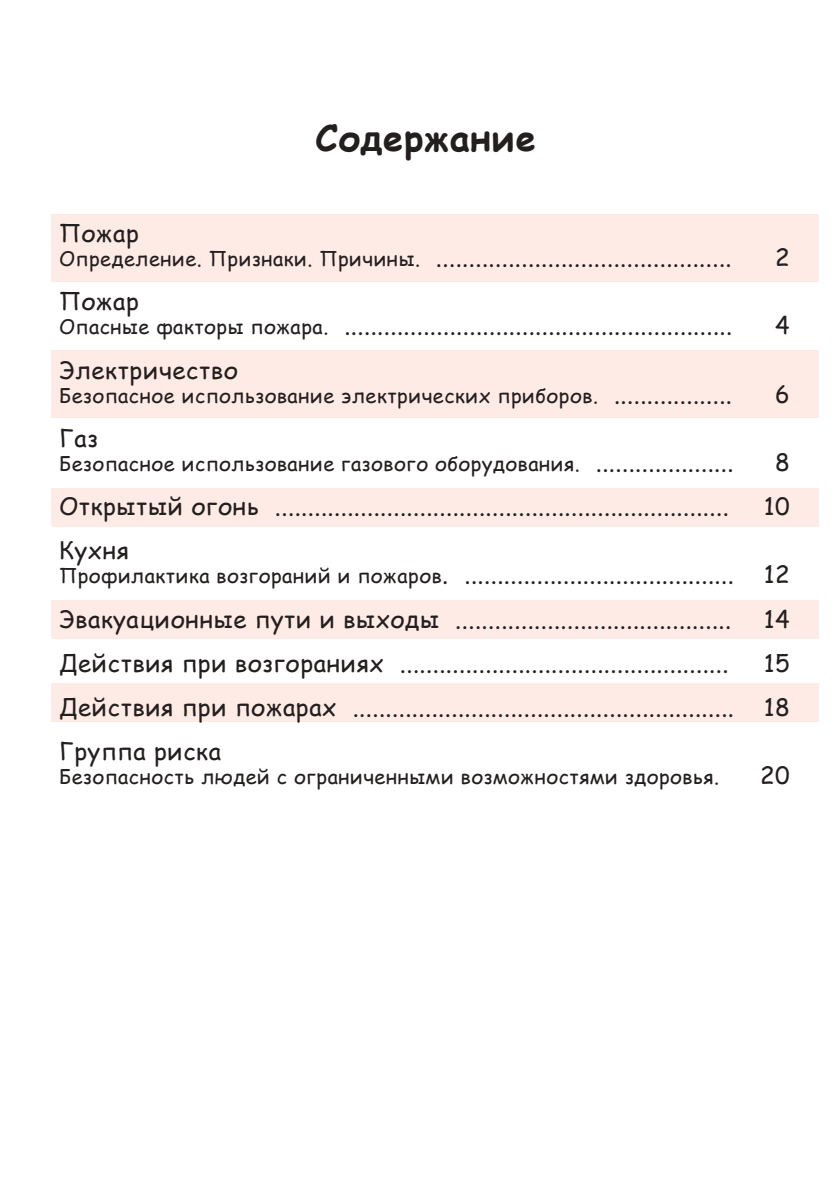
<style>
.page{position:relative;width:840px;height:1191px;background:#fff}
.page>*{position:absolute;margin:0;border:0;box-sizing:border-box;transform-origin:0 0}
.t1{font:700 36px "Comic Sans MS";letter-spacing:.025em;color:#241f1f}
.t2{font:24px/24px "Comic Sans MS";letter-spacing:.025em;color:#241f1f}
.t3{font:20px "Comic Sans MS";letter-spacing:.025em;color:#241f1f}
.s1{font-size:20px}
.s2{font-size:24px}
</style>
<div class="page">
<div style="left:51px;top:214px;width:766px;height:68px;background:#ffebe6"></div>
<div style="left:51px;top:350px;width:766px;height:67px;background:#ffebe6"></div>
<div style="left:51px;top:488px;width:766px;height:38px;background:#ffebe6"></div>
<div style="left:51px;top:600px;width:766px;height:39px;background:#ffebe6"></div>
<div style="left:51px;top:683px;width:766px;height:38px;background:#ffebe6"></div>
<h1 class="t1" style="left:315px;top:111px;width:222px">Содержание</h1>
<p class="t2" style="left:59px;top:221px;width:673px">Пожар<br><span class="s1">Определение. Признаки. Причины.</span> .............................................</p>
<p class="t2" style="left:59px;top:289px;width:674px">Пожар<br><span class="s1">Опасные факторы пожара.</span> ...........................................................</p>
<p class="t2" style="left:774px;top:245px;width:16px">2</p>
<p class="t2" style="left:774px;top:313px;width:16px">4</p>
<p class="t2" style="left:59px;top:357px;width:180px">Электричество</p>
<p class="t3" style="left:59px;top:381px;width:674px">Безопасное использование электрических приборов. <span class="s2">..................</span></p>
<p class="t2" style="left:774px;top:381px;width:16px">6</p>
<p class="t2" style="left:59px;top:425px;width:40px">Газ</p>
<p class="t3" style="left:59px;top:449px;width:675px">Безопасное использование газового оборудования. <span class="s2">.....................</span></p>
<p class="t2" style="left:774px;top:449px;width:16px">8</p>
<p class="t2" style="left:59px;top:493px;width:670px">Открытый огонь .....................................................................</p>
<p class="t2" style="left:763px;top:493px;width:28px">10</p>
<p class="t2" style="left:59px;top:538px;width:675px">Кухня<br><span class="s1">Профилактика возгораний и пожаров</span>. .........................................</p>
<p class="t2" style="left:763px;top:562px;width:28px">12</p>
<p class="t2" style="left:59px;top:606px;width:673px">Эвакуационные пути и выходы ..........................................</p>
<p class="t2" style="left:763px;top:606px;width:28px">14</p>
<p class="t2" style="left:59px;top:650px;width:670px">Действия при возгораниях ..................................................</p>
<p class="t2" style="left:59px;top:640px;width:732px;line-height:44.2px;text-align:justify;text-indent:704px">15<br>Действия при пожарах .......................................................... 18<br>Группа риска</p>
<p class="t3" style="left:59px;top:762px;width:661px">Безопасность людей с ограниченными возможностями здоровья.</p>
<p class="t2" style="left:759px;top:763px;width:31px">20</p>
</div>
